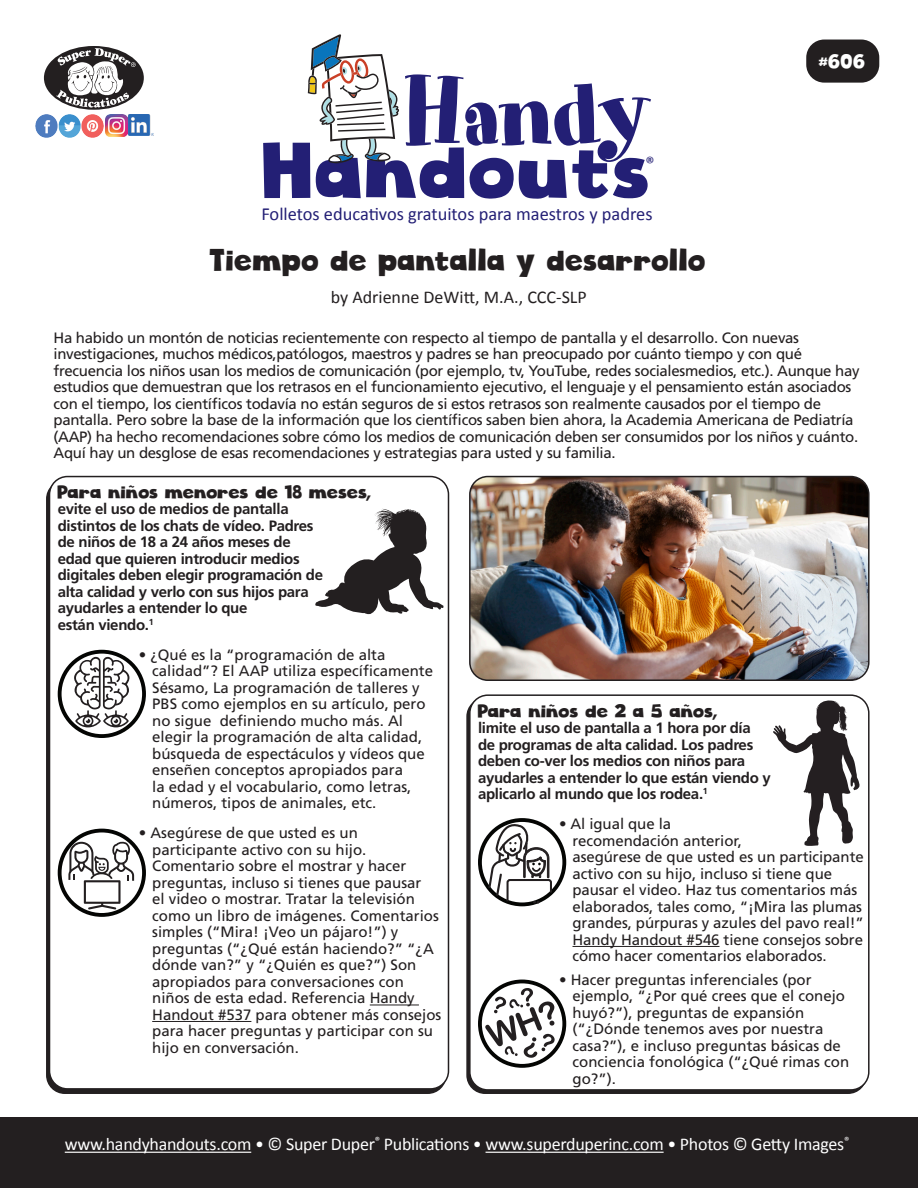
<style>
.page{position:relative;width:918px;height:1188px;background:#fff}
.page>*{position:absolute;margin:0;border:0;box-sizing:border-box;transform-origin:0 0}
.t1{font:93.75px "Art Department JNL";letter-spacing:-.03em;color:#231f75}
.t2{font:76.8px "Cloudy Witha Chanceof Love";color:#231f75}
.HH_Title{font:30px "Cloudy Witha Chanceof Love";letter-spacing:-.01em;color:#231f20;scale:.95 1}
.t3{font:19.5px "Cloudy Witha Chanceof Love";color:#fff}
.t4{font:18.45px "Calibri";color:#231f75}
.t5{font:18px "Calibri";letter-spacing:-.015em;color:#fff}
.HH_Headers{font:18px "Cloudy Witha Chanceof Love";letter-spacing:-.02em;color:#231f20}
.HH_Author{font:18px "Calibri";color:#231f20}
.t6{font:18px "Calibri";color:#231f75}
.HH_Headers-2{font:15px/16.5px "Frutiger";letter-spacing:-.005em;color:#231f20}
.HH_Headers-3{font:700 15px/16.5px "Frutiger";letter-spacing:-.02em;color:#231f20}
</style>
<div class="page">
<div style="left:49px;top:476px;width:400px;height:614px;border:2px solid #231f20;border-radius:18px"></div>
<div style="left:469px;top:694px;width:401px;height:397px;border:2px solid #231f20;border-radius:18px"></div>
<img style="left:470px;top:477px;width:397px;height:203px">
<div style="left:469px;top:476px;width:401px;height:205px;border:2px solid #231f20;border-radius:18px"></div>
<div style="left:806px;top:40px;width:73px;height:43px;background:#231f20;border-radius:18px"></div>
<div style="left:0;top:1118px;width:918px;height:70px;background:#231f20"></div>
<div style="left:44px;top:46px;width:100px;height:64px;background:#231f20;border-radius:50%"></div>
<svg style="left:56px;top:48px;width:80px;height:60px"></svg>
<img style="left:36px;top:115px;width:68px;height:22px">
<img style="left:106px;top:115px;width:21px;height:21px">
<hr style="left:65px;top:1152px;width:186px;height:1px;background:#fff">
<hr style="left:486px;top:1152px;width:178px;height:1px;background:#fff">
<img style="left:129px;top:115px;width:24px;height:21px">
<svg style="left:308px;top:34px;width:91px;height:129px"></svg>
<hr style="left:370px;top:1005px;width:49px;height:1px;background:#231f20">
<hr style="left:152px;top:1021px;width:99px;height:1px;background:#231f20">
<hr style="left:573px;top:946px;width:147px;height:1px;background:#231f20">
<svg style="left:315px;top:509px;width:129px;height:106px"></svg>
<svg style="left:773px;top:700px;width:87px;height:146px"></svg>
<div style="left:58px;top:650px;width:88px;height:88px;border:4px solid #040503;border-radius:50%"></div>
<svg style="left:74px;top:657px;width:56px;height:70px"></svg>
<div style="left:58px;top:829px;width:88px;height:88px;border:4px solid #040503;border-radius:50%"></div>
<svg style="left:68px;top:842px;width:66px;height:68px"></svg>
<div style="left:478px;top:818px;width:88px;height:88px;border:4px solid #040503;border-radius:50%"></div>
<svg style="left:488px;top:823px;width:65px;height:80px"></svg>
<div style="left:478px;top:980px;width:88px;height:88px;border:4px solid #040503;border-radius:50%"></div>
<svg style="left:485px;top:988px;width:70px;height:70px"></svg>
<p class="t1" style="left:402px;top:57px;width:252px">Handy</p>
<p class="t2" style="left:264px;top:123px;width:391px">Handouts</p>
<p class="t6" style="left:646px;top:150px;width:11px">®</p>
<p class="t4" style="left:261px;top:201px;width:393px">Folletos educativos gratuitos para maestros y padres</p>
<p class="HH_Title" style="left:211px;top:241px;width:524px">Tiempo de pantalla y desarrollo</p>
<p class="HH_Author" style="left:331px;top:284px;width:257px">by Adrienne DeWitt, M.A., CCC-SLP</p>
<p class="t3" style="left:819px;top:49px;width:48px">#606</p>
<p class="HH_Headers-2" style="left:53px;top:329px;width:808px">Ha habido un montón de noticias recientemente con respecto al tiempo de pantalla y el desarrollo. Con nuevas investigaciones, muchos médicos,patólogos, maestros y padres se han preocupado por cuánto tiempo y con qué frecuencia los niños usan los medios de comunicación (por ejemplo, tv, YouTube, redes socialesmedios, etc.). Aunque hay estudios que demuestran que los retrasos en el funcionamiento ejecutivo, el lenguaje y el pensamiento están asociados con el tiempo, los científicos todavía no están seguros de si estos retrasos son realmente causados por el tiempo de pantalla. Pero sobre la base de la información que los científicos saben bien ahora, la Academia Americana de Pediatría (AAP) ha hecho recomendaciones sobre cómo los medios de comunicación deben ser consumidos por los niños y cuánto.<br>Aquí hay un desglose de esas recomendaciones y estrategias para usted y su familia.</p>
<p class="HH_Headers" style="left:58px;top:481px;width:315px">Para niños menores de 18 meses,</p>
<p class="HH_Headers-3" style="left:58px;top:501px;width:267px">evite el uso de medios de pantalla distintos de los chats de vídeo. Padres de niños de 18 a 24 años meses de edad que quieren introducir medios digitales deben elegir programación de alta calidad y verlo con sus hijos para ayudarles a entender lo que<br>están viendo.<sup>1</sup></p>
<p class="HH_Headers-2" style="left:152px;top:646px;width:282px;text-indent:-14px">• ¿Qué es la “programación de alta calidad”? El AAP utiliza específicamente Sésamo, La programación de talleres y PBS como ejemplos en su artículo, pero no sigue definiendo mucho más. Al elegir la programación de alta calidad, búsqueda de espectáculos y vídeos que enseñen conceptos apropiados para<br>la edad y el vocabulario, como letras, números, tipos de animales, etc.</p>
<p class="HH_Headers-2" style="left:152px;top:825px;width:291px;text-indent:-14px">• Asegúrese de que usted es un participante activo con su hijo.<br>Comentario sobre el mostrar y hacer preguntas, incluso si tienes que pausar<br>el video o mostrar. Tratar la televisión como un libro de imágenes. Comentarios simples (“Mira! ¡Veo un pájaro!”) y preguntas (“¿Qué están haciendo?” “¿A dónde van?” y “¿Quién es que?”) Son apropiados para conversaciones con niños de esta edad. Referencia Handy Handout #537 para obtener más consejos para hacer preguntas y participar con su hijo en conversación.</p>
<p class="HH_Headers" style="left:478px;top:700px;width:241px">Para niños de 2 a 5 años,</p>
<p class="HH_Headers-3" style="left:478px;top:720px;width:294px">limite el uso de pantalla a 1 hora por día de programas de alta calidad. Los padres deben co-ver los medios con niños para ayudarles a entender lo que están viendo y aplicarlo al mundo que los rodea.<sup>1</sup></p>
<p class="HH_Headers-2" style="left:573px;top:816px;width:293px;text-indent:-14px">• Al igual que la<br>recomendación anterior,<br>asegúrese de que usted es un participante activo con su hijo, incluso si tiene que pausar el video. Haz tus comentarios más elaborados, tales como, “¡Mira las plumas grandes, púrpuras y azules del pavo real!” Handy Handout #546 tiene consejos sobre cómo hacer comentarios elaborados.</p>
<p class="HH_Headers-2" style="left:573px;top:971px;width:278px;text-indent:-14px">• Hacer preguntas inferenciales (por ejemplo, “¿Por qué crees que el conejo huyó?”), preguntas de expansión (“¿Dónde tenemos aves por nuestra casa?”), e incluso preguntas básicas de conciencia fonológica (“¿Qué rimas con go?”).</p>
<p class="t5" style="left:65px;top:1132px;width:786px">www.handyhandouts.com • © Super Duper<sup>®</sup> Publications • www.superduperinc.com • Photos © Getty Images<sup>®</sup></p>
</div>
